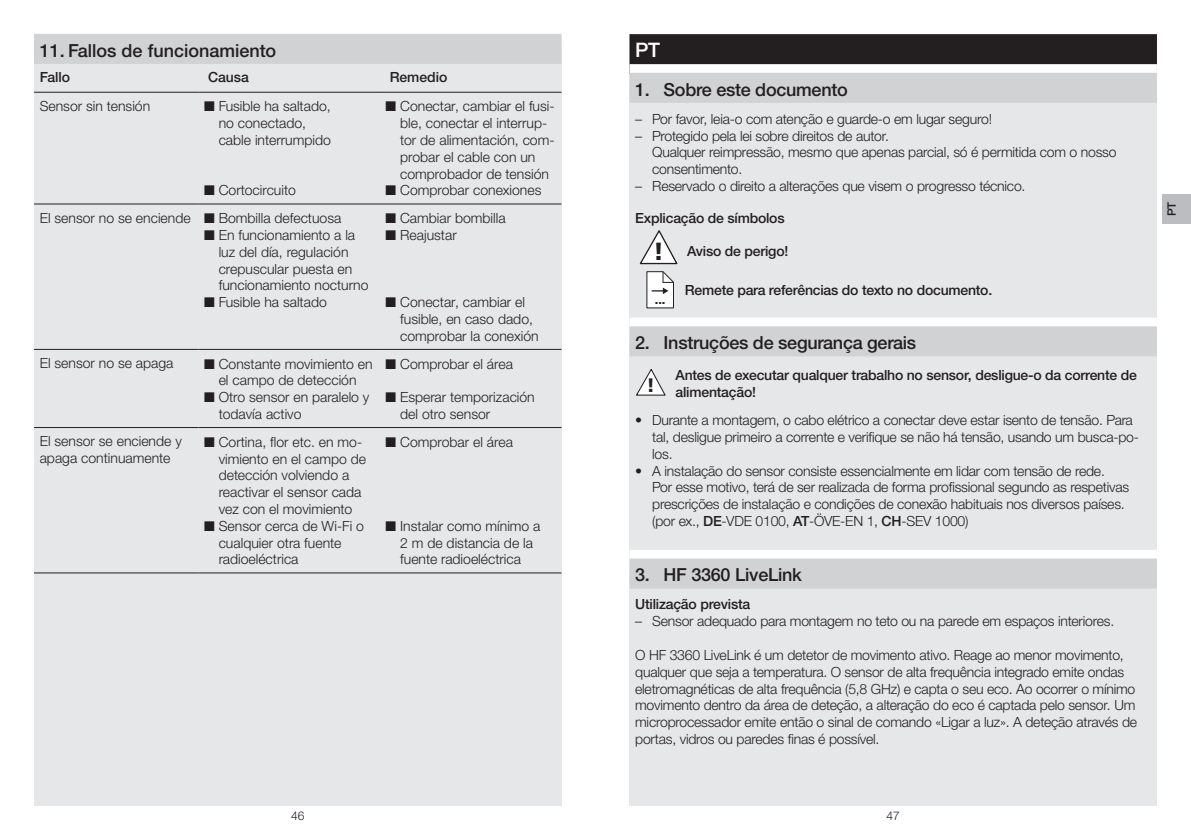
<style>
.page{position:relative;width:1191px;height:840px;background:#fff}
.page>*{position:absolute;margin:0;border:0;box-sizing:border-box;transform-origin:0 0}
.t1{font:900 24.8px "Frutiger LT Com";color:#231f20}
.t2{font:500 20px "Helvetica Neue LTW1 G";color:#fff}
.t3{font:900 19.4px "Frutiger LT Com";color:#231f20}
.t4{font:500 18px "Helvetica Neue LTW1 G";letter-spacing:-.015em;color:#231f20}
.t5{font:300 14px/16.8px "Helvetica Neue LTW1 G";letter-spacing:-.015em;color:#231f20}
.t6{font:500 14px/16.8px "Helvetica Neue LTW1 G";letter-spacing:-.015em;color:#231f20}
.t7{font:700 13px "Helvetica Neue LT Pro";color:#231f20}
.t8{font:300 12px "Helvetica Neue LTW1 G";color:#231f20}
.t9{font:500 11.6px "Helvetica Neue LTW1 G";color:#231f20}
.s1{font-weight:500}
</style>
<div class="page">
<div style="left:34px;top:34px;width:527px;height:771px;background:#e6e7e9"></div>
<svg style="left:34px;top:91px;width:527px;height:258px"></svg>
<hr style="left:34px;top:572px;width:164px;height:1px;background:#231f20">
<hr style="left:198px;top:572px;width:182px;height:1px;background:#231f20">
<hr style="left:380px;top:572px;width:181px;height:1px;background:#231f20">
<hr style="left:34px;top:92px;width:164px;height:1px;background:#231f20">
<hr style="left:198px;top:92px;width:182px;height:1px;background:#231f20">
<hr style="left:380px;top:92px;width:181px;height:1px;background:#231f20">
<hr style="left:34px;top:203px;width:164px;height:1px;background:#231f20">
<hr style="left:198px;top:203px;width:182px;height:1px;background:#231f20">
<hr style="left:380px;top:203px;width:181px;height:1px;background:#231f20">
<hr style="left:34px;top:349px;width:164px;height:1px;background:#231f20">
<hr style="left:198px;top:349px;width:182px;height:1px;background:#231f20">
<hr style="left:380px;top:349px;width:181px;height:1px;background:#231f20">
<hr style="left:34px;top:427px;width:164px;height:1px;background:#231f20">
<hr style="left:198px;top:427px;width:182px;height:1px;background:#231f20">
<hr style="left:380px;top:427px;width:181px;height:1px;background:#231f20">
<div style="left:34px;top:34px;width:527px;height:30px;background:#d1d2d4"></div>
<div style="left:629px;top:34px;width:528px;height:770px;background:#e6e7e9"></div>
<div style="left:629px;top:34px;width:528px;height:40px;background:#231f20"></div>
<div style="left:629px;top:64px;width:528px;height:20px;background:#fff"></div>
<div style="left:629px;top:73px;width:528px;height:30px;background:#d1d2d4"></div>
<div style="left:629px;top:317px;width:528px;height:20px;background:#fff"></div>
<div style="left:629px;top:326px;width:528px;height:30px;background:#d1d2d4"></div>
<div style="left:629px;top:549px;width:528px;height:20px;background:#fff"></div>
<div style="left:629px;top:558px;width:528px;height:30px;background:#d1d2d4"></div>
<svg style="left:640px;top:230px;width:37px;height:35px"></svg>
<svg style="left:646px;top:271px;width:28px;height:37px"></svg>
<svg style="left:636px;top:369px;width:29px;height:27px"></svg>
<div style="left:1162px;top:194px;width:29px;height:29px;background:#bcbdc0"></div>
<p class="t4" style="left:40px;top:39px;width:238px">11. Fallos de funcionamiento</p>
<p class="t6" style="left:40px;top:69px;width:32px">Fallo</p>
<p class="t6" style="left:208px;top:69px;width:42px">Causa</p>
<p class="t6" style="left:390px;top:69px;width:59px">Remedio</p>
<p class="t5" style="left:40px;top:97px;width:112px">Sensor sin tensión</p>
<p class="t5" style="left:219px;top:98px;width:114px;text-indent:-15px">■ Fusible ha saltado, no conectado, cable interrumpido</p>
<p class="t5" style="left:204px;top:182px;width:93px">■ Cortocircuito</p>
<p class="t5" style="left:400px;top:98px;width:156px;text-indent:-15px">■ Conectar, cambiar el fusi&shy;ble, conectar el interrup&shy;tor de alimentación, com&shy;probar el cable con un comprobador de tensión</p>
<p class="t5" style="left:386px;top:182px;width:157px">■ Comprobar conexiones</p>
<p class="t5" style="left:40px;top:209px;width:303px">El sensor no se enciende ■ Bombilla defectuosa</p>
<p class="t5" style="left:219px;top:226px;width:151px;text-indent:-15px">■ En funcionamiento a la luz del día, regulación crepuscular puesta en funcionamiento nocturno</p>
<p class="t5" style="left:204px;top:293px;width:124px">■ Fusible ha saltado</p>
<p class="t5" style="left:40px;top:354px;width:135px">El sensor no se apaga</p>
<p class="t5" style="left:204px;top:355px;width:170px;text-align:center">■ Constante movimiento en el campo de detección</p>
<p class="t5" style="left:219px;top:388px;width:152px;text-indent:-15px">■ Otro sensor en paralelo y todavía activo</p>
<p class="t5" style="left:40px;top:432px;width:144px">El sensor se enciende y apaga continuamente</p>
<p class="t5" style="left:219px;top:433px;width:149px;text-indent:-15px">■ Cortina, flor etc. en mo&shy;vimiento en el campo de detección volviendo a reactivar el sensor cada vez con el movimiento</p>
<p class="t5" style="left:219px;top:517px;width:147px;text-indent:-15px">■ Sensor cerca de Wi-Fi o cualquier otra fuente radioeléctrica</p>
<p class="t5" style="left:386px;top:209px;width:121px">■ Cambiar bombilla</p>
<p class="t5" style="left:386px;top:226px;width:73px">■ Reajustar</p>
<p class="t5" style="left:400px;top:293px;width:140px;text-indent:-15px">■ Conectar, cambiar el fusible, en caso dado, comprobar la conexión</p>
<p class="t5" style="left:386px;top:355px;width:129px">■ Comprobar el área</p>
<p class="t5" style="left:400px;top:388px;width:136px;text-indent:-15px">■ Esperar temporización del otro sensor</p>
<p class="t5" style="left:386px;top:433px;width:129px">■ Comprobar el área</p>
<p class="t5" style="left:386px;top:517px;width:156px;text-align:center">■ Instalar como mínimo a<br>2 m de distancia de la fuente radioeléctrica</p>
<p class="t8" style="left:291px;top:808px;width:15px">46</p>
<h2 class="t2" style="left:635px;top:38px;width:26px">PT</h2>
<p class="t4" style="left:635px;top:78px;width:214px">1. Sobre este documento</p>
<p class="t5" style="left:635px;top:110px;width:358px">– Por favor, leia-o com atenção e guarde-o em lugar seguro!</p>
<p class="t5" style="left:652px;top:127px;width:466px;text-indent:-17px">– Protegido pela lei sobre direitos de autor.<br>Qualquer reimpressão, mesmo que apenas parcial, só é permitida com o nosso consentimento.</p>
<p class="t5" style="left:635px;top:177px;width:392px">– Reservado o direito a alterações que visem o progresso técnico.</p>
<p class="t6" style="left:635px;top:209px;width:151px">Explicação de símbolos</p>
<h1 class="t1" style="left:653px;top:236px;width:13px">!</h1>
<p class="t6" style="left:687px;top:242px;width:103px">Aviso de perigo!</p>
<p class="t6" style="left:685px;top:281px;width:307px">Remete para referências do texto no documento.</p>
<p class="t4" style="left:635px;top:331px;width:282px">2. Instruções de segurança gerais</p>
<p class="t6" style="left:675px;top:366px;width:463px">Antes de executar qualquer trabalho no sensor, desligue-o da corrente de alimentação!</p>
<p class="t5" style="left:652px;top:411px;width:488px;text-indent:-17px">• Durante a montagem, o cabo elétrico a conectar deve estar isento de tensão. Para tal, desligue primeiro a corrente e verifique se não há tensão, usando um busca-po&shy;los.</p>
<p class="t5" style="left:652px;top:462px;width:478px;text-indent:-17px">• A instalação do sensor consiste essencialmente em lidar com tensão de rede.<br>Por esse motivo, terá de ser realizada de forma profissional segundo as respetivas prescrições de instalação e condições de conexão habituais nos diversos países. (por ex., <span class="s1">DE</span>-VDE 0100, <span class="s1">AT</span>-ÖVE-EN 1, <span class="s1">CH</span>-SEV 1000)</p>
<p class="t4" style="left:635px;top:563px;width:168px">3. HF 3360 LiveLink</p>
<p class="t6" style="left:635px;top:595px;width:117px">Utilização prevista</p>
<p class="t5" style="left:635px;top:612px;width:480px">– Sensor adequado para montagem no teto ou na parede em espaços interiores.</p>
<p class="t5" style="left:635px;top:646px;width:503px">O HF 3360 LiveLink é um detetor de movimento ativo. Reage ao menor movimento, qualquer que seja a temperatura. O sensor de alta frequência integrado emite ondas eletromagnéticas de alta frequência (5,8 GHz) e capta o seu eco. Ao ocorrer o mínimo movimento dentro da área de deteção, a alteração do eco é captada pelo sensor. Um microprocessador emite então o sinal de comando «Ligar a luz». A deteção através de portas, vidros ou paredes finas é possível.</p>
<p class="t7" style="left:654px;top:291px;width:12px">...</p>
<h3 class="t3" style="left:646px;top:373px;width:10px">!</h3>
<p class="t8" style="left:886px;top:808px;width:15px">47</p>
<p class="t9" style="left:1164px;top:216px;width:16px;rotate:-90deg">PT</p>
</div>
